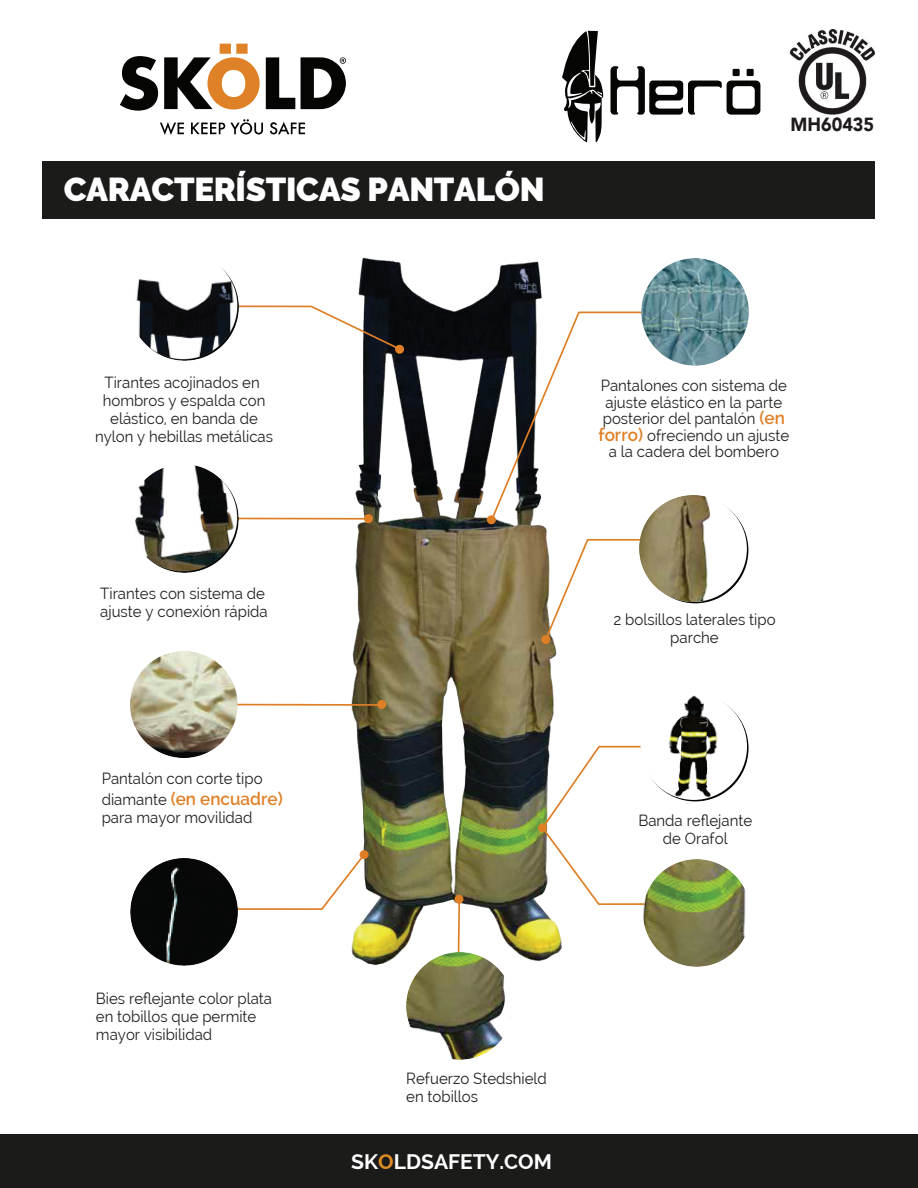
<style>
.page{position:relative;width:918px;height:1188px;background:#fff}
.page>*{position:absolute;margin:0;border:0;box-sizing:border-box;transform-origin:0 0}
.t1{font:900 33px "Raleway";letter-spacing:-.01em;color:#fff}
.t2{font:700 21px "Raleway";color:#fff}
.t3{font:900 18.9px "Avenir";color:#1f1b1d;scale:.95 1}
.t4{font:600 18px "Raleway";color:#df8026;scale:.95 1}
.t5{font:15.75px/18px "Raleway";color:#231f20;text-align:center;scale:.95 1}
.s1{font-weight:400;font-size:15.75px;color:#231f20}
.s2{font-weight:600;font-size:18px;color:#df8026}
.s3{color:#e08c25}
</style>
<div class="page">
<img style="left:333px;top:258px;width:229px;height:707px">
<div style="left:43px;top:161px;width:832px;height:57px;background:#1b1b19"></div>
<div style="left:0;top:1134px;width:918px;height:54px;background:#1b1b19"></div>
<svg style="left:120px;top:56px;width:38px;height:55px"></svg>
<svg style="left:164px;top:44px;width:96px;height:66px"></svg>
<svg style="left:266px;top:57px;width:29px;height:52px"></svg>
<svg style="left:160px;top:122px;width:24px;height:13px"></svg>
<svg style="left:191px;top:119px;width:72px;height:15px"></svg>
<svg style="left:270px;top:122px;width:35px;height:12px"></svg>
<svg style="left:301px;top:57px;width:45px;height:52px"></svg>
<svg style="left:238px;top:305px;width:167px;height:49px"></svg>
<svg style="left:191px;top:850px;width:178px;height:61px"></svg>
<hr style="left:198px;top:518px;width:169px;height:2px;background:#de7f26">
<svg style="left:363px;top:514px;width:10px;height:10px"></svg>
<hr style="left:210px;top:704px;width:172px;height:2px;background:#de7f26">
<svg style="left:377px;top:700px;width:10px;height:9px"></svg>
<svg style="left:486px;top:311px;width:156px;height:214px"></svg>
<svg style="left:541px;top:538px;width:156px;height:107px"></svg>
<svg style="left:538px;top:745px;width:157px;height:161px"></svg>
<svg style="left:454px;top:894px;width:10px;height:10px"></svg>
<svg style="left:457px;top:899px;width:4px;height:53px"></svg>
<svg style="left:562px;top:30px;width:42px;height:113px"></svg>
<svg style="left:611px;top:66px;width:149px;height:49px"></svg>
<img style="left:789px;top:30px;width:86px;height:85px">
<img style="left:136px;top:268px;width:102px;height:93px">
<img style="left:135px;top:465px;width:103px;height:108px">
<img style="left:131px;top:651px;width:107px;height:107px">
<img style="left:131px;top:859px;width:107px;height:107px">
<img style="left:406px;top:952px;width:106px;height:107px">
<img style="left:643px;top:859px;width:103px;height:107px">
<div style="left:641px;top:693px;width:106px;height:107px;background:#fff;border-radius:50%"></div>
<img style="left:668px;top:695px;width:52px;height:105px">
<img style="left:639px;top:495px;width:71px;height:107px">
<img style="left:642px;top:259px;width:107px;height:107px">
<h1 class="t1" style="left:64px;top:170px;width:482px">CARACTERÍSTICAS PANTALÓN</h1>
<p class="t3" style="left:790px;top:108px;width:90px">MH60435</p>
<p class="t5" style="left:95px;top:373px;width:189px">Tirantes acojinados en hombros y espalda con elástico, en banda de nylon y hebillas metálicas</p>
<p class="t5" style="left:100px;top:584px;width:178px;text-align:left">Tirantes con sistema de ajuste y conexión rápida</p>
<p class="t5" style="left:102px;top:770px;width:171px">Pantalón con corte tipo</p>
<p class="t4" style="left:102px;top:788px;width:192px"><span class="s1">diamante</span> (en encuadre)</p>
<p class="t5" style="left:102px;top:808px;width:160px">para mayor movilidad</p>
<p class="t5" style="left:96px;top:990px;width:187px;text-align:left">Bies reflejante color plata en tobillos que permite mayor visibilidad</p>
<p class="t5" style="left:598px;top:377px;width:202px;line-height:16.5px">Pantalones con sistema de ajuste elástico en la parte posterior del pantalón <span class="s2">(en forro)</span> ofreciendo un ajuste a la cadera del bombero</p>
<p class="t5" style="left:613px;top:611px;width:172px">2 bolsillos laterales tipo parche</p>
<p class="t5" style="left:638px;top:812px;width:121px">Banda reflejante de Orafol</p>
<p class="t5" style="left:406px;top:1069px;width:149px;text-align:left">Refuerzo Stedshield en tobillos</p>
<h2 class="t2" style="left:351px;top:1149px;width:202px">SK<span class="s3">O</span>LDSAFETY.COM</h2>
</div>
